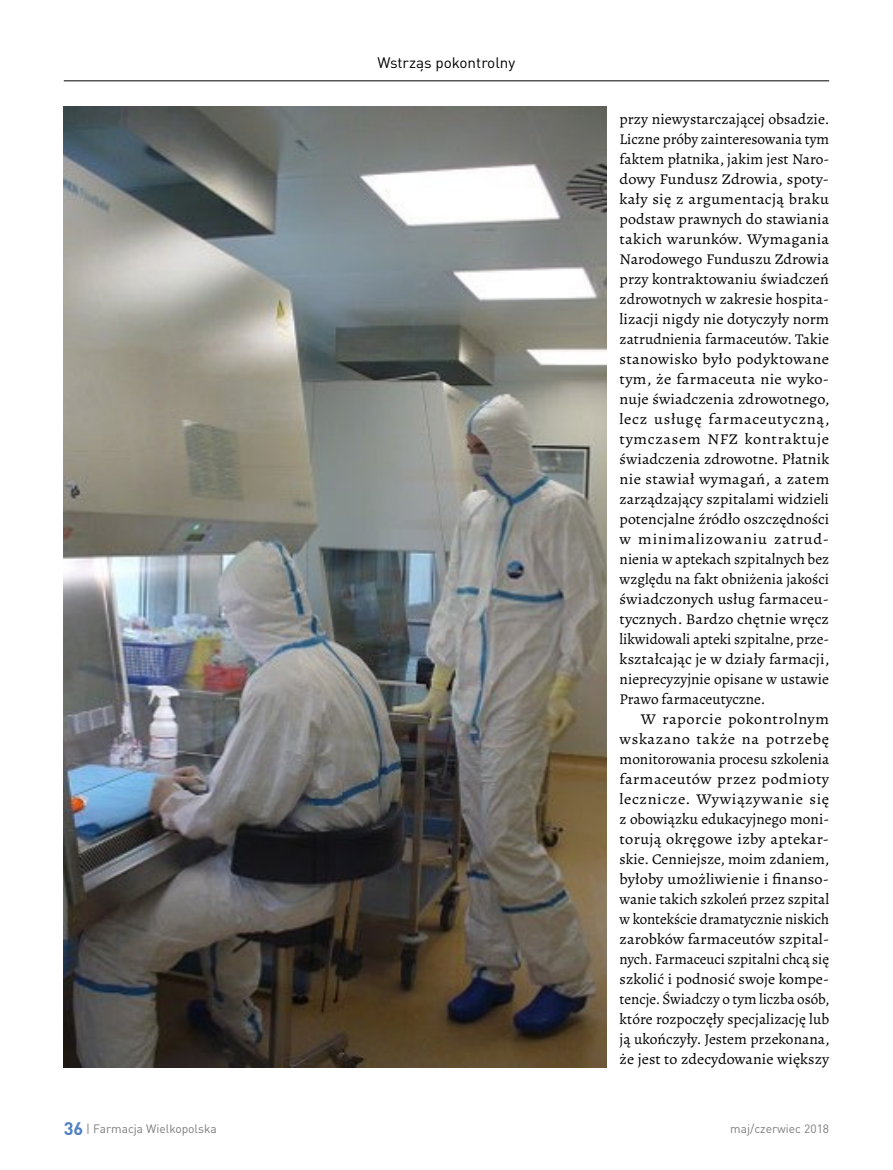
<style>
.page{position:relative;width:893px;height:1170px;background:#fff}
.page>*{position:absolute;margin:0;border:0;box-sizing:border-box;transform-origin:0 0}
.tekst_glowny{font:15px/20px "Alegreya";color:#000;text-align:justify;scale:1.05 1}
.tekst_glowny-2{font:15px/20px "Alegreya";color:#000;text-align:justify;scale:1.09 1}
.wywiad_pytanie{font:15px "DIN Pro";color:#000}
.t1{font:12px "DIN Pro";color:#7e7d7d}
.s1{font-weight:700;font-size:18px;color:#4f80c1}
</style>
<div class="page">
<hr style="left:64px;top:80px;width:765px;height:1px;background:#000">
<img style="left:64px;top:106px;width:543px;height:961px">
<p class="wywiad_pytanie" style="left:378px;top:51px;width:139px">Wstrząs pokontrolny</p>
<p class="tekst_glowny" style="left:620px;top:109px;width:202px">przy niewystarczającej obsadzie.<br>Liczne próby zainteresowania tym faktem płatnika, jakim jest Naro&shy;dowy Fundusz Zdrowia, spoty&shy;kały się z argumentacją braku podstaw prawnych do stawiania takich warunków. Wymagania Narodowego Funduszu Zdrowia przy kontraktowaniu świadczeń zdrowotnych w zakresie hospita&shy;lizacji nigdy nie dotyczyły norm zatrudnienia farmaceutów. Takie stanowisko było podyktowane tym, że farmaceuta nie wyko&shy;nuje świadczenia zdrowotnego, lecz usługę farmaceutyczną, tymczasem NFZ kontraktuje świadczenia zdrowotne. Płatnik nie stawiał wymagań, a zatem zarządzający szpitalami widzieli potencjalne źródło oszczędności w minimalizowaniu zatrud&shy;nienia w aptekach szpitalnych bez względu na fakt obniżenia jakości świadczonych usług farmaceu&shy;tycznych. Bardzo chętnie wręcz likwidowali apteki szpitalne, prze&shy;kształcając je w działy farmacji, nieprecyzyjnie opisane w ustawie Prawo farmaceutyczne.</p>
<p class="tekst_glowny-2" style="left:620px;top:708px;width:194px;text-indent:21px">W raporcie pokontrolnym wskazano także na potrzebę monitorowania procesu szkolenia farmaceutów przez podmioty lecznicze. Wywiązywanie się z obowiązku edukacyjnego moni&shy;torują okręgowe izby aptekar&shy;skie. Cenniejsze, moim zdaniem, byłoby umożliwienie i finanso&shy;wanie takich szkoleń przez szpital w kontekście dramatycznie niskich zarobków farmaceutów szpital&shy;nych. Farmaceuci szpitalni chcą się szkolić i podnosić swoje kompe&shy;tencje. Świadczy o tym liczba osób, które rozpoczęły specjalizację lub ją ukończyły. Jestem przekonana, że jest to zdecydowanie większy</p>
<p class="t1" style="left:64px;top:1118px;width:154px"><span class="s1">36</span> | Farmacja Wielkopolska</p>
<p class="t1" style="left:730px;top:1118px;width:100px">maj/czerwiec 2018</p>
</div>
